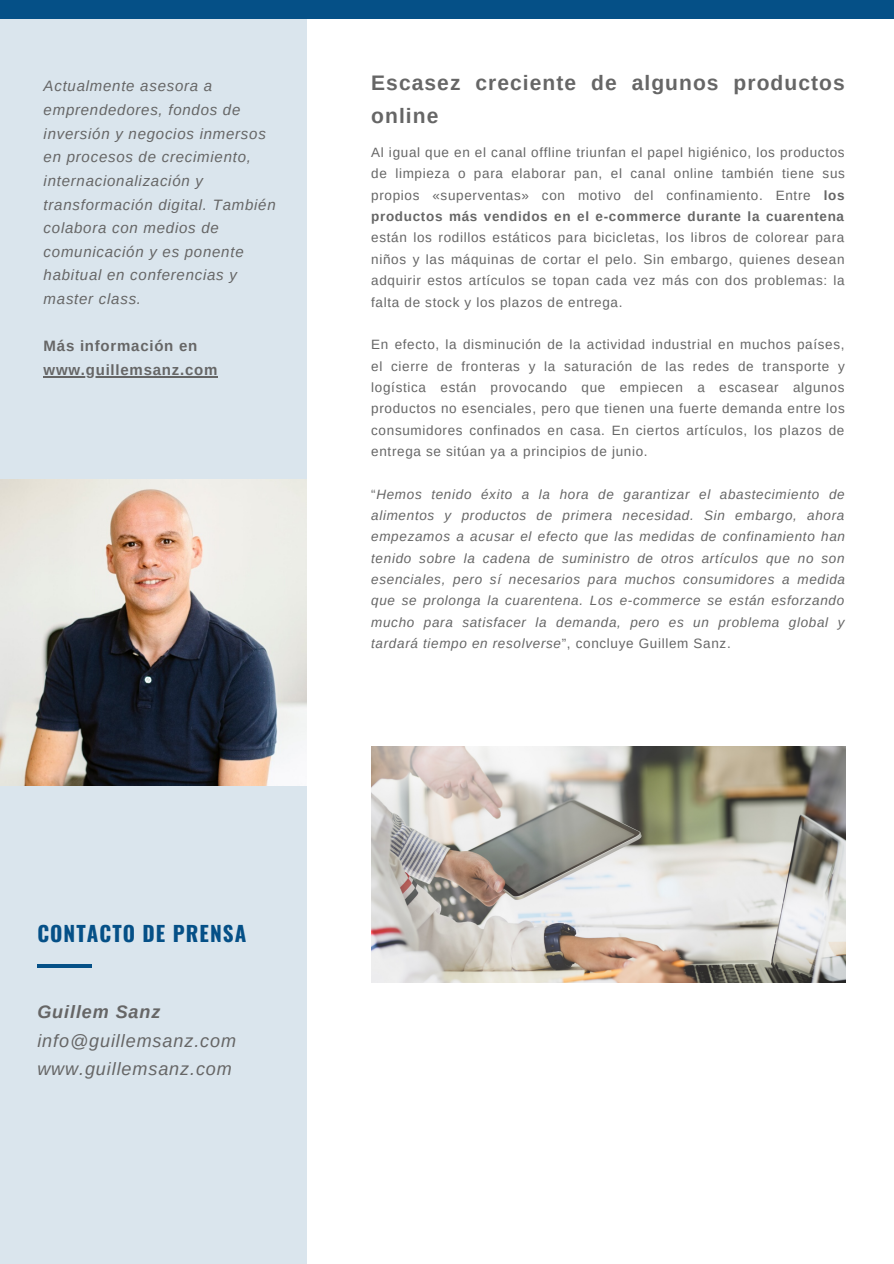
<style>
.page{position:relative;width:894px;height:1264px;background:#fff}
.page>*{position:absolute;margin:0;border:0;box-sizing:border-box;transform-origin:0 0}
.t1{font:700 21px/32.5px "Arimo";letter-spacing:.05em;color:#666}
.t2{font:700 21px "Oswald";letter-spacing:.05em;color:#055087}
.t3{font:italic 18px/28.2px "Arimo";letter-spacing:.05em;color:#666}
.t4{font:italic 700 18px "Arimo";letter-spacing:.05em;color:#666}
.t5{font:italic 15px/23.7px "Arimo";letter-spacing:.05em;color:#666}
.t6{font:700 15px/23.7px "Arimo";letter-spacing:.05em;color:#666}
.t7{font:13.5px/21.3px "Arimo";letter-spacing:.05em;color:#666;text-align:justify}
.t8{font:italic 13.5px/21.3px "Arimo";letter-spacing:.05em;color:#666;text-align:justify}
.s1{font-weight:700}
.s2{font-style:normal}
</style>
<div class="page">
<div style="left:0;top:19px;width:306px;height:1244px;background:#dae5ed"></div>
<div style="left:0;top:0;width:893px;height:19px;background:#055087"></div>
<hr style="left:37px;top:964px;width:54px;height:3px;background:#055087">
<img style="left:0;top:479px;width:306px;height:306px">
<img style="left:371px;top:746px;width:474px;height:236px">
<hr style="left:44px;top:376px;width:174px;height:1px;background:#666">
<p class="t5" style="left:44px;top:74px;width:233px">Actualmente asesora a emprendedores, fondos de inversión y negocios inmersos en procesos de crecimiento, internacionalización y transformación digital. También colabora con medios de comunicación y es ponente habitual en conferencias y master class.</p>
<p class="t6" style="left:44px;top:334px;width:175px">Más información en www.guillemsanz.com</p>
<h1 class="t1" style="left:371px;top:66px;width:475px">Escasez creciente de algunos productos online</h1>
<p class="t7" style="left:371px;top:142px;width:475px">Al igual que en el canal offline triunfan el papel higiénico, los productos de limpieza o para elaborar pan, el canal online también tiene sus propios «superventas» con motivo del confinamiento. Entre <span class="s1">los productos más vendidos en el e-commerce durante la cuarentena</span></p>
<p class="t7" style="left:371px;top:227px;width:475px">están los rodillos estáticos para bicicletas, los libros de colorear para niños y las máquinas de cortar el pelo. Sin embargo, quienes desean adquirir estos artículos se topan cada vez más con dos problemas: la falta de stock y los plazos de entrega.</p>
<p class="t7" style="left:371px;top:334px;width:475px">En efecto, la disminución de la actividad industrial en muchos países, el cierre de fronteras y la saturación de las redes de transporte y logística están provocando que empiecen a escasear algunos productos no esenciales, pero que tienen una fuerte demanda entre los consumidores confinados en casa. En ciertos artículos, los plazos de entrega se sitúan ya a principios de junio.</p>
<p class="t8" style="left:371px;top:483px;width:475px"><span class="s2">“</span>Hemos tenido éxito a la hora de garantizar el abastecimiento de alimentos y productos de primera necesidad. Sin embargo, ahora empezamos a acusar el efecto que las medidas de confinamiento han tenido sobre la cadena de suministro de otros artículos que no son esenciales, pero sí necesarios para muchos consumidores a medida que se prolonga la cuarentena. Los e-commerce se están esforzando mucho para satisfacer la demanda, pero es un problema global y tardará tiempo en resolverse<span class="s2">”, concluye Guillem Sanz.</span></p>
<h1 class="t2" style="left:37px;top:916px;width:210px">CONTACTO DE PRENSA</h1>
<h2 class="t4" style="left:37px;top:1002px;width:125px">Guillem Sanz</h2>
<h2 class="t3" style="left:37px;top:1026px;width:200px">info@guillemsanz.com www.guillemsanz.com</h2>
</div>
